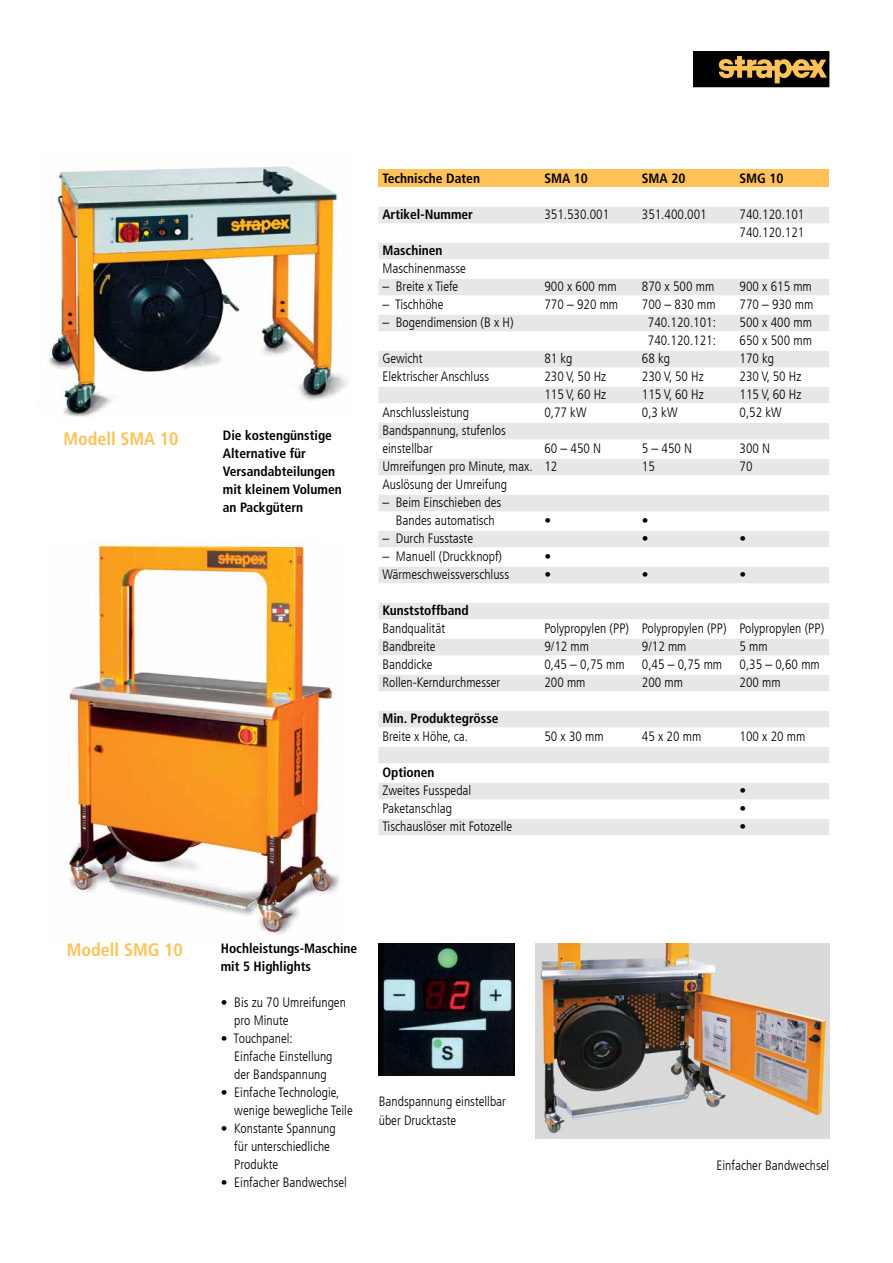
<style>
.page{position:relative;width:893px;height:1263px;background:#fff}
.page>*{position:absolute;margin:0;border:0;box-sizing:border-box;transform-origin:0 0}
.t1{font:700 condensed 18px "Frutiger LT Com";color:#fec259}
.t2{font:300 condensed 13.5px/18px "Frutiger LT Com";color:#000}
.t3{font:700 condensed 13.5px/18px "Frutiger LT Com";color:#000}
</style>
<div class="page">
<img style="left:49px;top:166px;width:299px;height:251px">
<img style="left:378px;top:943px;width:137px;height:132px">
<img style="left:69px;top:539px;width:271px;height:396px">
<img style="left:536px;top:943px;width:293px;height:195px">
<div style="left:378px;top:169px;width:451px;height:17px;background:#fec259"></div>
<div style="left:378px;top:207px;width:451px;height:16px;background:#e6e7e8"></div>
<div style="left:378px;top:243px;width:451px;height:16px;background:#e6e7e8"></div>
<div style="left:378px;top:279px;width:451px;height:16px;background:#e6e7e8"></div>
<div style="left:378px;top:315px;width:451px;height:16px;background:#e6e7e8"></div>
<div style="left:378px;top:351px;width:451px;height:16px;background:#e6e7e8"></div>
<div style="left:378px;top:387px;width:451px;height:16px;background:#e6e7e8"></div>
<div style="left:378px;top:423px;width:451px;height:16px;background:#e6e7e8"></div>
<div style="left:378px;top:459px;width:451px;height:16px;background:#e6e7e8"></div>
<div style="left:378px;top:495px;width:451px;height:16px;background:#e6e7e8"></div>
<div style="left:378px;top:531px;width:451px;height:16px;background:#e6e7e8"></div>
<div style="left:378px;top:567px;width:451px;height:16px;background:#e6e7e8"></div>
<div style="left:378px;top:603px;width:451px;height:16px;background:#e6e7e8"></div>
<div style="left:378px;top:639px;width:451px;height:16px;background:#e6e7e8"></div>
<div style="left:378px;top:675px;width:451px;height:16px;background:#e6e7e8"></div>
<div style="left:378px;top:711px;width:451px;height:16px;background:#e6e7e8"></div>
<div style="left:378px;top:747px;width:451px;height:16px;background:#e6e7e8"></div>
<div style="left:378px;top:783px;width:451px;height:16px;background:#e6e7e8"></div>
<div style="left:378px;top:819px;width:451px;height:16px;background:#e6e7e8"></div>
<div style="left:693px;top:51px;width:136px;height:36px;background:#000"></div>
<svg style="left:719px;top:56px;width:108px;height:27px"></svg>
<p class="t1" style="left:63px;top:428px;width:117px">Modell SMA 10</p>
<p class="t3" style="left:223px;top:426px;width:111px">Die kostengünstige<br>Alternative für</p>
<p class="t3" style="left:223px;top:462px;width:114px">Versandabteilungen</p>
<p class="t3" style="left:223px;top:480px;width:120px">mit kleinem Volumen</p>
<p class="t3" style="left:223px;top:498px;width:82px">an Packgütern</p>
<p class="t3" style="left:382px;top:170px;width:99px">Technische Daten</p>
<p class="t3" style="left:544px;top:170px;width:45px">SMA 10</p>
<p class="t3" style="left:642px;top:170px;width:45px">SMA 20</p>
<p class="t3" style="left:739px;top:170px;width:46px">SMG 10</p>
<p class="t3" style="left:382px;top:206px;width:92px">Artikel-Nummer</p>
<p class="t2" style="left:544px;top:206px;width:66px">351.530.001</p>
<p class="t2" style="left:642px;top:206px;width:66px">351.400.001</p>
<p class="t2" style="left:739px;top:206px;width:66px">740.120.101</p>
<p class="t2" style="left:739px;top:224px;width:66px">740.120.121</p>
<p class="t3" style="left:382px;top:242px;width:62px">Maschinen</p>
<p class="t2" style="left:382px;top:260px;width:85px">Maschinenmasse</p>
<p class="t2" style="left:382px;top:278px;width:78px">– Breite x Tiefe</p>
<p class="t2" style="left:544px;top:278px;width:74px">900 x 600 mm</p>
<p class="t2" style="left:642px;top:278px;width:74px">870 x 500 mm</p>
<p class="t2" style="left:739px;top:278px;width:74px">900 x 615 mm</p>
<p class="t2" style="left:382px;top:296px;width:63px">– Tischhöhe</p>
<p class="t2" style="left:544px;top:296px;width:75px">770 – 920 mm</p>
<p class="t2" style="left:642px;top:296px;width:75px">700 – 830 mm</p>
<p class="t2" style="left:739px;top:296px;width:75px">770 – 930 mm</p>
<p class="t2" style="left:382px;top:314px;width:133px">– Bogendimension (B x H)</p>
<p class="t2" style="left:648px;top:314px;width:70px">740.120.101:</p>
<p class="t2" style="left:739px;top:314px;width:74px">500 x 400 mm</p>
<p class="t2" style="left:648px;top:332px;width:70px">740.120.121:</p>
<p class="t2" style="left:739px;top:332px;width:74px">650 x 500 mm</p>
<p class="t2" style="left:382px;top:350px;width:42px">Gewicht</p>
<p class="t2" style="left:544px;top:350px;width:30px">81 kg</p>
<p class="t2" style="left:642px;top:350px;width:30px">68 kg</p>
<p class="t2" style="left:739px;top:350px;width:36px">170 kg</p>
<p class="t2" style="left:382px;top:368px;width:108px">Elektrischer Anschluss</p>
<p class="t2" style="left:544px;top:368px;width:63px">230 V, 50 Hz</p>
<p class="t2" style="left:642px;top:368px;width:63px">230 V, 50 Hz</p>
<p class="t2" style="left:739px;top:368px;width:63px">230 V, 50 Hz</p>
<p class="t2" style="left:544px;top:386px;width:63px">115 V, 60 Hz</p>
<p class="t2" style="left:642px;top:386px;width:63px">115 V, 60 Hz</p>
<p class="t2" style="left:739px;top:386px;width:63px">115 V, 60 Hz</p>
<p class="t2" style="left:382px;top:404px;width:88px">Anschlussleistung</p>
<p class="t2" style="left:544px;top:404px;width:44px">0,77 kW</p>
<p class="t2" style="left:642px;top:404px;width:37px">0,3 kW</p>
<p class="t2" style="left:739px;top:404px;width:44px">0,52 kW</p>
<p class="t2" style="left:382px;top:422px;width:125px">Bandspannung, stufenlos</p>
<p class="t2" style="left:382px;top:440px;width:52px">einstellbar</p>
<p class="t2" style="left:544px;top:440px;width:58px">60 – 450 N</p>
<p class="t2" style="left:642px;top:440px;width:52px">5 – 450 N</p>
<p class="t2" style="left:739px;top:440px;width:32px">300 N</p>
<p class="t2" style="left:382px;top:458px;width:176px">Umreifungen pro Minute, max. 12</p>
<p class="t2" style="left:642px;top:458px;width:14px">15</p>
<p class="t2" style="left:739px;top:458px;width:14px">70</p>
<p class="t2" style="left:382px;top:476px;width:126px">Auslösung der Umreifung</p>
<p class="t2" style="left:382px;top:494px;width:121px">– Beim Einschieben des</p>
<p class="t2" style="left:396px;top:512px;width:101px">Bandes automatisch</p>
<p class="t2" style="left:544px;top:512px;width:8px">•</p>
<p class="t2" style="left:642px;top:512px;width:8px">•</p>
<p class="t2" style="left:382px;top:530px;width:92px">– Durch Fusstaste</p>
<p class="t2" style="left:642px;top:530px;width:8px">•</p>
<p class="t2" style="left:739px;top:530px;width:8px">•</p>
<p class="t2" style="left:382px;top:548px;width:121px">– Manuell (Druckknopf)</p>
<p class="t2" style="left:544px;top:548px;width:8px">•</p>
<p class="t2" style="left:382px;top:566px;width:128px">Wärmeschweissverschluss</p>
<p class="t2" style="left:544px;top:566px;width:8px">•</p>
<p class="t2" style="left:642px;top:566px;width:8px">•</p>
<p class="t2" style="left:739px;top:566px;width:8px">•</p>
<p class="t3" style="left:382px;top:602px;width:88px">Kunststoffband</p>
<p class="t2" style="left:382px;top:620px;width:64px">Bandqualität</p>
<p class="t2" style="left:544px;top:620px;width:281px">Polypropylen (PP) Polypropylen (PP) Polypropylen (PP)</p>
<p class="t2" style="left:382px;top:638px;width:55px">Bandbreite</p>
<p class="t2" style="left:544px;top:638px;width:46px">9/12 mm</p>
<p class="t2" style="left:642px;top:638px;width:46px">9/12 mm</p>
<p class="t2" style="left:739px;top:638px;width:30px">5 mm</p>
<p class="t2" style="left:382px;top:656px;width:52px">Banddicke</p>
<p class="t2" style="left:544px;top:656px;width:82px">0,45 – 0,75 mm</p>
<p class="t2" style="left:642px;top:656px;width:82px">0,45 – 0,75 mm</p>
<p class="t2" style="left:739px;top:656px;width:82px">0,35 – 0,60 mm</p>
<p class="t2" style="left:382px;top:674px;width:120px">Rollen-Kerndurchmesser</p>
<p class="t2" style="left:544px;top:674px;width:43px">200 mm</p>
<p class="t2" style="left:642px;top:674px;width:43px">200 mm</p>
<p class="t2" style="left:739px;top:674px;width:43px">200 mm</p>
<p class="t3" style="left:382px;top:710px;width:118px">Min. Produktegrösse</p>
<p class="t2" style="left:382px;top:728px;width:87px">Breite x Höhe, ca.</p>
<p class="t2" style="left:544px;top:728px;width:61px">50 x 30 mm</p>
<p class="t2" style="left:642px;top:728px;width:61px">45 x 20 mm</p>
<p class="t2" style="left:739px;top:728px;width:67px">100 x 20 mm</p>
<p class="t3" style="left:382px;top:764px;width:54px">Optionen</p>
<p class="t2" style="left:382px;top:782px;width:90px">Zweites Fusspedal</p>
<p class="t2" style="left:739px;top:782px;width:8px">•</p>
<p class="t2" style="left:382px;top:800px;width:71px">Paketanschlag</p>
<p class="t2" style="left:739px;top:800px;width:8px">•</p>
<p class="t2" style="left:382px;top:818px;width:131px">Tischauslöser mit Fotozelle</p>
<p class="t2" style="left:739px;top:818px;width:8px">•</p>
<p class="t1" style="left:67px;top:939px;width:117px">Modell SMG 10</p>
<p class="t3" style="left:221px;top:940px;width:138px">Hochleistungs-Maschine mit 5 Highlights</p>
<p class="t2" style="left:221px;top:994px;width:127px">• Bis zu 70 Umreifungen</p>
<p class="t2" style="left:234px;top:1012px;width:56px">pro Minute</p>
<p class="t2" style="left:221px;top:1030px;width:74px">• Touchpanel:</p>
<p class="t2" style="left:234px;top:1048px;width:100px">Einfache Einstellung</p>
<p class="t2" style="left:234px;top:1066px;width:94px">der Bandspannung</p>
<p class="t2" style="left:221px;top:1084px;width:120px">• Einfache Technologie,</p>
<p class="t2" style="left:234px;top:1102px;width:120px">wenige bewegliche Teile</p>
<p class="t2" style="left:221px;top:1120px;width:117px">• Konstante Spannung</p>
<p class="t2" style="left:234px;top:1138px;width:97px">für unterschiedliche</p>
<p class="t2" style="left:234px;top:1156px;width:46px">Produkte</p>
<p class="t2" style="left:221px;top:1174px;width:128px">• Einfacher Bandwechsel</p>
<p class="t2" style="left:379px;top:1093px;width:129px">Bandspannung einstellbar über Drucktaste</p>
<p class="t2" style="left:716px;top:1157px;width:114px">Einfacher Bandwechsel</p>
</div>
